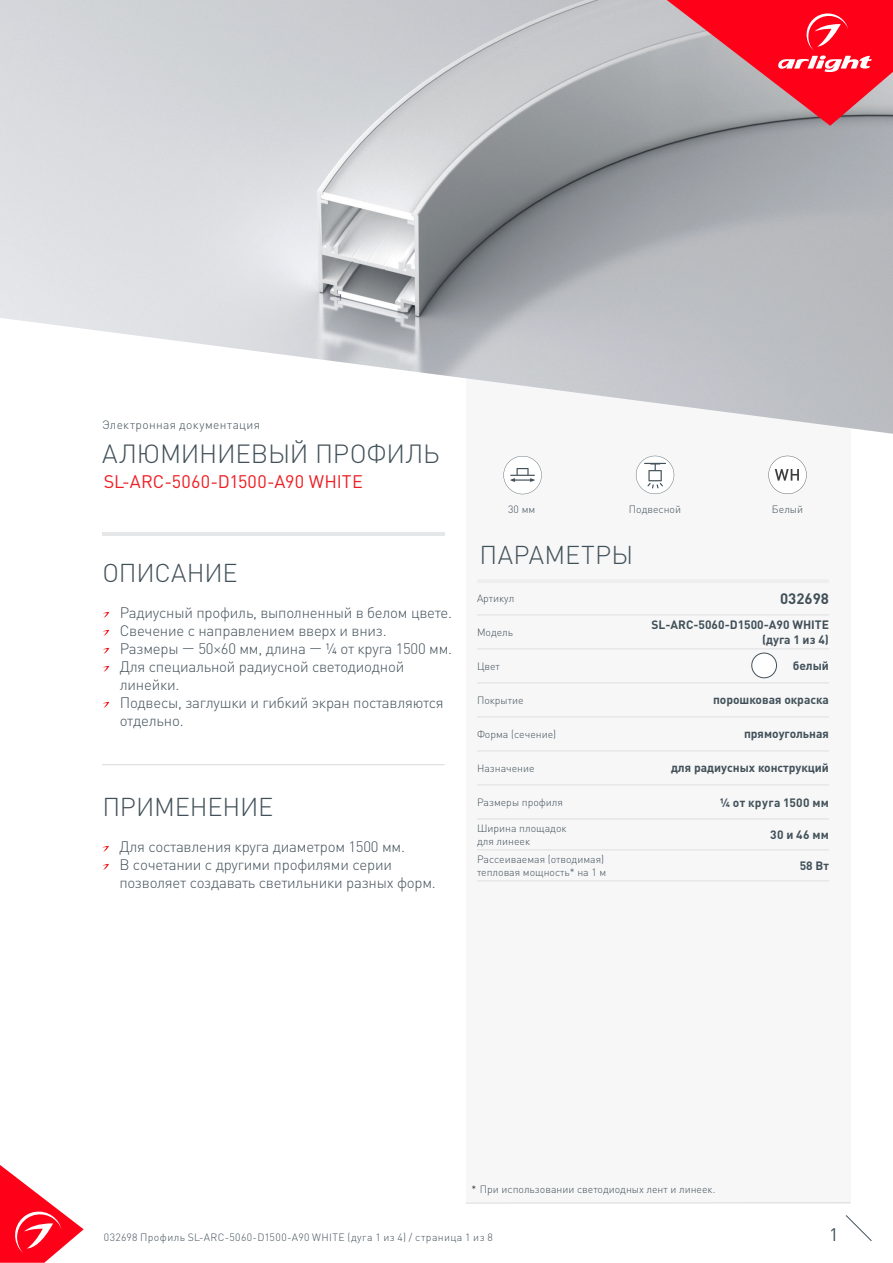
<style>
.page{position:relative;width:893px;height:1263px;background:#fff}
.page>*{position:absolute;margin:0;border:0;box-sizing:border-box;transform-origin:0 0}
.t1{font:300 25.95px "DIN Pro";letter-spacing:-.01em;color:#425159}
.t2{font:300 25.5px "DIN Pro";letter-spacing:-.005em;color:#425159}
.t3{font:300 25.5px "DIN Pro";letter-spacing:.015em;color:#425159}
.t4{font:18px "DIN Pro";letter-spacing:.01em;color:#ee1d23}
.t5{font:18px "DIN Pro";color:#425159}
.t6{font:300 15px/18px "DIN Pro";letter-spacing:-.015em;color:#425159}
.t7{font:700 15px "DIN Pro";color:#425159}
.t8{font:700 12px/14.4px "DIN Pro";color:#425159;text-align:right}
.t9{font:300 12px "DIN Pro";letter-spacing:.03em;color:#425159}
.t10{font:700 12px "DIN Pro";letter-spacing:.035em;color:#425159}
.t11{font:300 10.5px/12.6px "DIN Pro";color:#425159}
.t12{font:300 10.5px "DIN Pro";letter-spacing:.04em;color:#425159}
.s1{color:#231f20}
</style>
<div class="page">
<svg style="left:0;top:1165px;width:84px;height:98px"></svg>
<svg style="left:845px;top:1215px;width:27px;height:26px"></svg>
<div style="left:466px;top:250px;width:384px;height:953px;background:#f7f7f8"></div>
<img style="left:0;top:0;width:893px;height:434px">
<hr style="left:102px;top:533px;width:342px;height:3px;background:#e6e7e9">
<hr style="left:477px;top:579px;width:148px;height:4px;background:#eeeeef">
<hr style="left:625px;top:579px;width:204px;height:4px;background:#eeeeef">
<hr style="left:477px;top:614px;width:148px;height:1px;background:#e6e7e9">
<hr style="left:625px;top:614px;width:204px;height:1px;background:#e6e7e9">
<hr style="left:477px;top:648px;width:148px;height:2px;background:#e6e7e9">
<hr style="left:625px;top:648px;width:204px;height:2px;background:#e6e7e9">
<hr style="left:477px;top:682px;width:148px;height:2px;background:#e6e7e9">
<hr style="left:625px;top:682px;width:204px;height:2px;background:#e6e7e9">
<hr style="left:477px;top:716px;width:148px;height:2px;background:#e6e7e9">
<hr style="left:625px;top:716px;width:204px;height:2px;background:#e6e7e9">
<hr style="left:477px;top:750px;width:148px;height:2px;background:#e6e7e9">
<hr style="left:625px;top:750px;width:204px;height:2px;background:#e6e7e9">
<hr style="left:477px;top:784px;width:148px;height:2px;background:#e6e7e9">
<hr style="left:625px;top:784px;width:204px;height:2px;background:#e6e7e9">
<hr style="left:477px;top:818px;width:148px;height:2px;background:#e6e7e9">
<hr style="left:625px;top:818px;width:204px;height:2px;background:#e6e7e9">
<hr style="left:477px;top:849px;width:148px;height:2px;background:#e6e7e9">
<hr style="left:625px;top:849px;width:204px;height:2px;background:#e6e7e9">
<hr style="left:477px;top:880px;width:148px;height:1px;background:#e6e7e9">
<hr style="left:625px;top:880px;width:204px;height:1px;background:#e6e7e9">
<hr style="left:466px;top:1202px;width:384px;height:1px;background:#dcdddf">
<svg style="left:667px;top:0;width:226px;height:126px;background:#db5160"></svg>
<svg style="left:103px;top:612px;width:6px;height:6px"></svg>
<svg style="left:103px;top:630px;width:6px;height:6px"></svg>
<svg style="left:103px;top:648px;width:6px;height:6px"></svg>
<svg style="left:103px;top:666px;width:6px;height:6px"></svg>
<svg style="left:103px;top:702px;width:6px;height:6px"></svg>
<svg style="left:102px;top:846px;width:7px;height:6px"></svg>
<svg style="left:102px;top:864px;width:7px;height:6px"></svg>
<hr style="left:102px;top:764px;width:343px;height:1px;background:#dcdddf">
<div style="left:752px;top:653px;width:24px;height:25px;background:#fff;border-radius:50%"></div>
<div style="left:751px;top:653px;width:26px;height:25px;border:1px solid #425159;border-radius:50%"></div>
<svg style="left:503px;top:456px;width:39px;height:38px"></svg>
<svg style="left:636px;top:456px;width:38px;height:38px"></svg>
<svg style="left:768px;top:456px;width:39px;height:38px"></svg>
<p class="t9" style="left:102px;top:417px;width:160px">Электронная документация</p>
<p class="t1" style="left:102px;top:436px;width:339px">АЛЮМИНИЕВЫЙ ПРОФИЛЬ</p>
<p class="t4" style="left:104px;top:470px;width:261px">SL-ARC-5060-D1500-A90 WHITE</p>
<p class="t2" style="left:102px;top:555px;width:137px">ОПИСАНИЕ</p>
<p class="t6" style="left:120px;top:602px;width:334px">Радиусный профиль, выполненный в белом цвете.</p>
<p class="t6" style="left:120px;top:620px;width:269px">Свечение с направлением вверх и вниз.</p>
<p class="t6" style="left:120px;top:638px;width:334px">Размеры — 50×60 мм, длина — 1/4 от круга 1500 мм.</p>
<p class="t6" style="left:120px;top:656px;width:286px">Для специальной радиусной светодиодной линейки.</p>
<p class="t6" style="left:120px;top:692px;width:326px">Подвесы, заглушки и гибкий экран поставляются отдельно.</p>
<p class="t2" style="left:102px;top:789px;width:172px">ПРИМЕНЕНИЕ</p>
<p class="t6" style="left:119px;top:836px;width:287px">Для составления круга диаметром 1500 мм.</p>
<p class="t6" style="left:119px;top:854px;width:318px">В сочетании с другими профилями серии позволяет создавать светильники разных форм.</p>
<p class="t11" style="left:508px;top:502px;width:29px">30 мм</p>
<p class="t11" style="left:629px;top:502px;width:54px">Подвесной</p>
<p class="t11" style="left:772px;top:502px;width:33px">Белый</p>
<p class="t3" style="left:479px;top:537px;width:155px">ПАРАМЕТРЫ</p>
<p class="t11" style="left:477px;top:591px;width:39px">Артикул</p>
<p class="t7" style="left:780px;top:588px;width:50px">032698</p>
<p class="t11" style="left:477px;top:625px;width:38px">Модель</p>
<p class="t8" style="left:651px;top:617px;width:179px">SL-ARC-5060-D1500-A90 WHITE (дуга 1 из 4)</p>
<p class="t11" style="left:477px;top:659px;width:24px">Цвет</p>
<p class="t8" style="left:793px;top:658px;width:38px">белый</p>
<p class="t11" style="left:477px;top:693px;width:48px">Покрытие</p>
<p class="t8" style="left:713px;top:692px;width:117px">порошковая окраска</p>
<p class="t11" style="left:477px;top:727px;width:81px">Форма (сечение)</p>
<p class="t8" style="left:744px;top:726px;width:86px">прямоугольная</p>
<p class="t11" style="left:477px;top:761px;width:59px">Назначение</p>
<p class="t8" style="left:671px;top:760px;width:159px">для радиусных конструкций</p>
<p class="t11" style="left:477px;top:795px;width:87px">Размеры профиля</p>
<p class="t10" style="left:720px;top:794px;width:110px">1/4 от круга 1500 мм</p>
<p class="t11" style="left:477px;top:821px;width:91px">Ширина площадок для линеек</p>
<p class="t8" style="left:770px;top:827px;width:60px">30 и 46 мм</p>
<p class="t11" style="left:477px;top:852px;width:131px">Рассеиваемая (отводимая) тепловая мощность* на 1 м</p>
<p class="t8" style="left:800px;top:858px;width:31px">58 Вт</p>
<p class="t11" style="left:471px;top:1183px;width:246px"><span class="s1">*</span> При использовании светодиодных лент и линеек.</p>
<p class="t12" style="left:104px;top:1230px;width:390px">032698 Профиль SL-ARC-5060-D1500-A90 WHITE (дуга 1 из 4) / страница 1 из 8</p>
<p class="t5" style="left:829px;top:1222px;width:11px">1</p>
</div>
